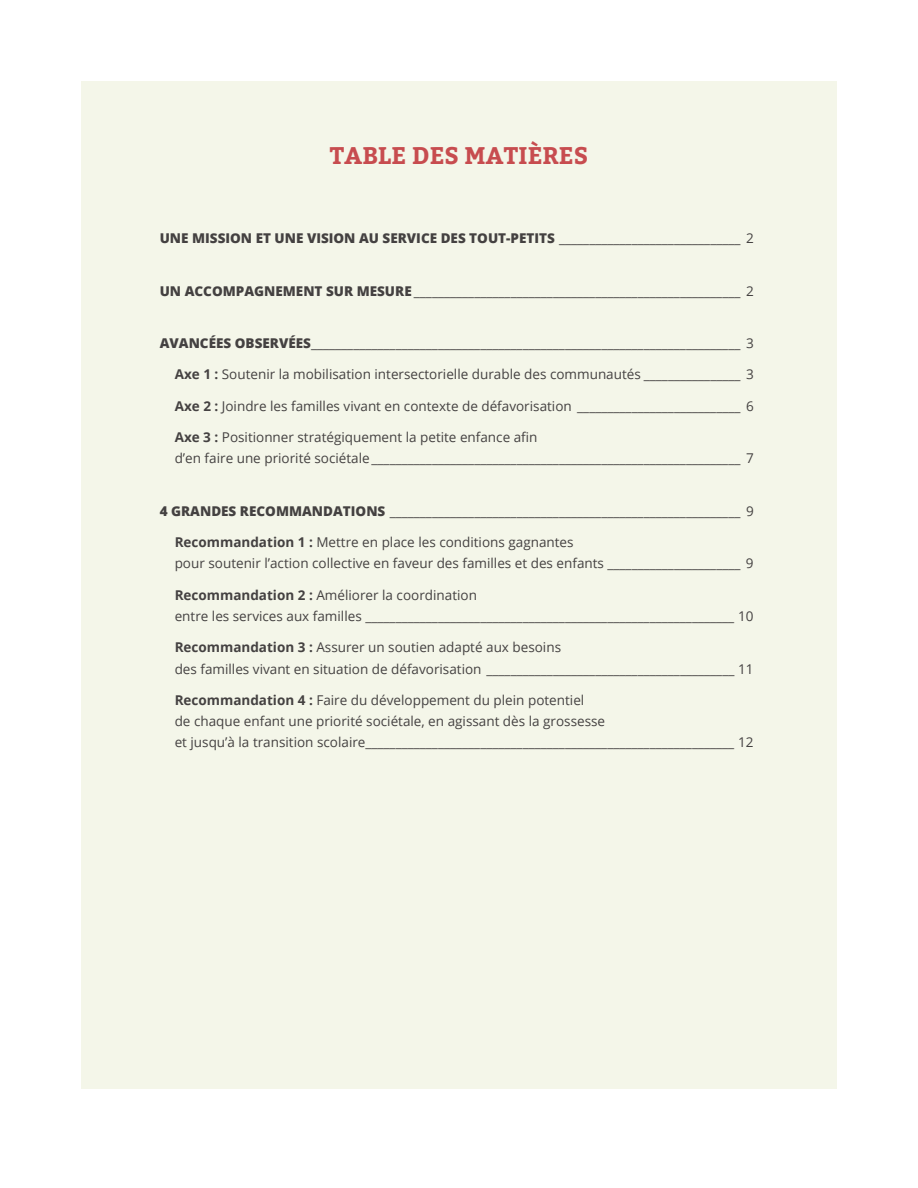
<style>
.page{position:relative;width:918px;height:1188px;background:#fff}
.page>*{position:absolute;margin:0;border:0;box-sizing:border-box;transform-origin:0 0}
.t1{font:700 24px "Bitter";color:#c74c4f}
.t2{font:13.5px/21px "Open Sans";color:#444141}
.t3{font:800 13.5px "Open Sans";color:#444141}
.s1{font-weight:400}
.s2{font-weight:800}
.s3{font-weight:700}
</style>
<div class="page">
<div style="left:81px;top:81px;width:756px;height:1007px;background:#f4f6e9"></div>
<h1 class="t1" style="left:330px;top:141px;width:260px">TABLE DES MATIÈRES</h1>
<p class="t3" style="left:160px;top:228px;width:596px">UNE MISSION ET UNE VISION AU SERVICE DES TOUT-PETITS <span class="s1">______________________________ 2</span></p>
<p class="t2" style="left:160px;top:280px;width:596px"><span class="s2">UN ACCOMPAGNEMENT SUR MESURE</span> ______________________________________________________ 2</p>
<p class="t2" style="left:160px;top:332px;width:595px"><span class="s2">AVANCÉES OBSERVÉES</span>_______________________________________________________________________ 3</p>
<p class="t2" style="left:175px;top:364px;width:580px"><span class="s3">Axe 1 :</span> Soutenir la mobilisation intersectorielle durable des communautés ________________ 3</p>
<p class="t2" style="left:175px;top:395px;width:580px"><span class="s3">Axe 2 :</span> Joindre les familles vivant en contexte de défavorisation ___________________________ 6</p>
<p class="t2" style="left:175px;top:427px;width:581px"><span class="s3">Axe 3 :</span> Positionner stratégiquement la petite enfance afin<br>d’en faire une priorité sociétale_____________________________________________________________ 7</p>
<p class="t2" style="left:160px;top:500px;width:596px"><span class="s2">4 GRANDES RECOMMANDATIONS</span> __________________________________________________________ 9</p>
<p class="t2" style="left:175px;top:532px;width:580px"><span class="s3">Recommandation 1 :</span> Mettre en place les conditions gagnantes<br>pour soutenir l’action collective en faveur des familles et des enfants ______________________ 9</p>
<p class="t2" style="left:175px;top:584px;width:581px"><span class="s3">Recommandation 2 :</span> Améliorer la coordination<br>entre les services aux familles _____________________________________________________________ 10</p>
<p class="t2" style="left:175px;top:637px;width:581px"><span class="s3">Recommandation 3 :</span> Assurer un soutien adapté aux besoins<br>des familles vivant en situation de défavorisation _________________________________________ 11</p>
<p class="t2" style="left:175px;top:689px;width:581px"><span class="s3">Recommandation 4 :</span> Faire du développement du plein potentiel<br>de chaque enfant une priorité sociétale, en agissant dès la grossesse<br>et jusqu’à la transition scolaire_____________________________________________________________ 12</p>
</div>
